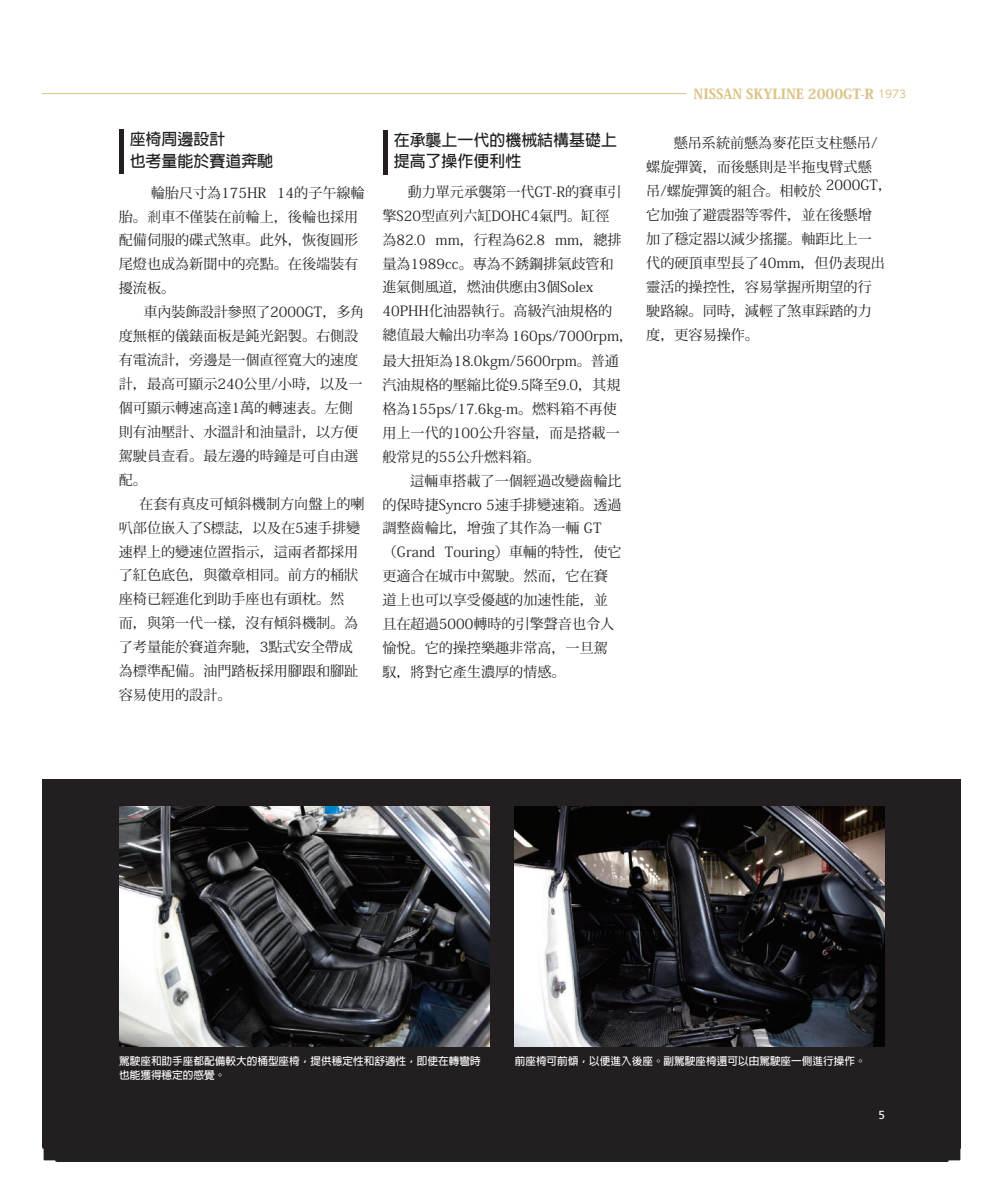
<style>
.page{position:relative;width:1004px;height:1204px;background:#fff}
.page>*{position:absolute;margin:0;border:0;box-sizing:border-box;transform-origin:0 0}
.t1{font:700 15.9px/21.3px "Adobe Fan Heiti Std";color:#231f20}
.t2{font:14.1px/23.9px "Koz Min Pr 6 N";color:#231f20}
.t3{font:14.1px "Koz Min Pr 6 N";color:#221e1f}
.t4{font:800 13.8px "Koz Min Pro";color:#dac385}
.t5{font:11.7px "Frutiger";color:#fff}
.t6{font:700 10.65px/13.8px "Adobe Fan Heiti Std";color:#fff}
.s1{font-family:"Adobe Ming Std";font-weight:300}
.s2{font-family:"UD Shin Go Pro";font-weight:400;font-size:10.65px}
.s3{color:#221e1f}
</style>
<div class="page">
<div style="left:43px;top:778px;width:918px;height:383px;background:#231f20"></div>
<hr style="left:119px;top:129px;width:4px;height:44px;background:#231f20">
<hr style="left:383px;top:130px;width:4px;height:44px;background:#231f20">
<img style="left:119px;top:806px;width:370px;height:240px">
<img style="left:514px;top:806px;width:370px;height:240px">
<hr style="left:43px;top:93px;width:643px;height:1px;background:#dac385">
<hr style="left:13px;top:1160px;width:42px;height:2px;background:#fff">
<hr style="left:948px;top:1160px;width:43px;height:2px;background:#fff">
<hr style="left:41px;top:1148px;width:3px;height:43px;background:#fff">
<hr style="left:960px;top:1148px;width:2px;height:43px;background:#fff">
<div style="left:490px;top:1170px;width:23px;height:24px;border:2px solid #fff;border-radius:50%"></div>
<hr style="left:459px;top:1181px;width:85px;height:2px;background:#fff">
<p class="t1" style="left:130px;top:129px;width:145px">座椅周邊設計<br>也考量能於賽道奔馳</p>
<p class="t2" style="left:119px;top:181px;width:247px;text-indent:32px">輪胎尺寸為175HR 14的子午線輪胎。<span class="s1">剎</span>車不僅裝在前輪上，後輪也採用配備伺服的碟式煞車。此外，恢復圓形尾燈也成為新聞中的亮點。在後端裝有擾流板。</p>
<p class="t2" style="left:119px;top:300px;width:247px;text-indent:25px">車內裝飾設計參照了2000GT，多角度無框的儀錶面板是鈍光鋁製。右側設有電流計，旁邊是一個直徑寬大的速度計，最高可顯示240公里/小時，以及一個可顯示轉速高達1萬的轉速表。左側則有油壓計、水溫計和油量計，以方便駕駛員<span class="s1">查</span>看。最左邊的時鐘是可自由選配。</p>
<p class="t2" style="left:119px;top:492px;width:247px;text-indent:20px">在套有真皮可傾斜機制方向盤上的喇叭部位嵌入了S標誌，以及在5速手排變速桿上的變速位置指示，這兩者都採用了紅色底色，與徽章相同。前方的桶狀座椅已經進化到助手座也有頭枕。然<br>而，與第一代一樣，沒有傾斜機制。為了考量能於賽道奔馳，3點式安全帶成為標準配備。油門踏板採用腳跟和腳趾容易使用的設計。</p>
<p class="t4" style="left:693px;top:83px;width:214px">NISSAN SKYLINE 2000GT-R <span class="s2">1973</span></p>
<p class="t1" style="left:394px;top:130px;width:225px">在承襲上一代的機械結構基礎上提高了操作便利性</p>
<p class="t2" style="left:646px;top:131px;width:240px;text-indent:27px">懸吊系統前懸為麥花臣支柱懸吊/螺旋彈簧，而後懸則是半拖曳臂式懸吊/螺旋彈簧的組合。相較於<br>它加強了避震器等零件，並在後懸增加了穩定器以減少搖擺。軸距比上一代的硬頂車型長了40mm，但仍表現出靈活的操控性，容易掌握所期望的行駛路線。同時，減輕了煞車<span class="s1">踩</span>踏的力度，更容易操作。</p>
<p class="t3" style="left:825px;top:177px;width:68px">2000GT，</p>
<p class="t2" style="left:382px;top:180px;width:252px;text-indent:25px">動力單元承襲第一代GT-R的賽車引擎S20型直列六缸DOHC4氣門。缸徑為82.0 mm，行程為62.8 mm，總排量為1989cc。專為不銹鋼排氣歧管和<br>進氣側風道，燃油供應由3個Solex<br>40PHH化油器執行。高級汽油規格的<br>總<span class="s1">值</span>最大輸出功率為 <span class="s3">160ps/7000rpm，</span>最大扭矩為18.0kgm/5600rpm。普通</p>
<p class="t2" style="left:382px;top:373px;width:239px">汽油規格的壓縮比從9.5降至9.0，其規格為155ps/17.6kg-m。燃料箱不再使用上一代的100公升容量，而是搭載一般常見的55公升燃料箱。</p>
<p class="t2" style="left:382px;top:469px;width:241px;text-indent:28px">這輛車搭載了一個經過改變齒輪比的保時捷Syncro 5速手排變速箱。透過調整齒輪比，增強了其作為一輛 <span class="s3">GT</span>（Grand Touring）車輛的特性，使它更適合在城市中駕駛。然而，它在賽道上也可以享受優越的加速性能，並且在超過5000轉時的引擎聲音也令人愉悅。它的操控樂趣非常高，一旦駕馭，將對它產生濃厚的情感。</p>
<p class="t6" style="left:119px;top:1054px;width:363px">駕駛座和助手座都配備較大的桶型座椅，提供穩定性和舒適性，即使在轉彎時也能獲得穩定的感覺。</p>
<p class="t6" style="left:514px;top:1054px;width:352px">前座椅可前傾，以便進入後座。副駕駛座椅還可以由駕駛座一側進行操作。</p>
<p class="t5" style="left:878px;top:1108px;width:8px">5</p>
</div>
